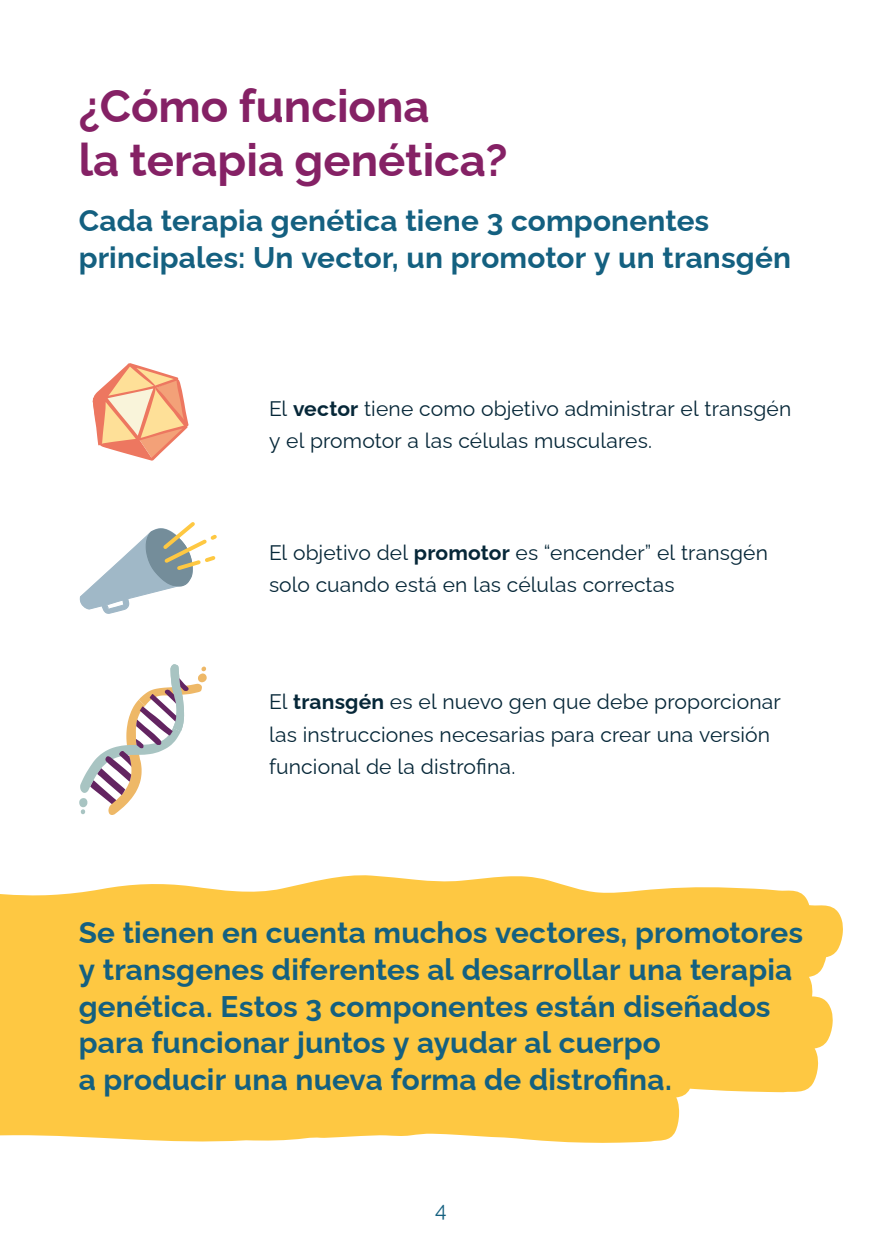
<style>
.page{position:relative;width:882px;height:1260px;background:#fff}
.page>*{position:absolute;margin:0;border:0;box-sizing:border-box;transform-origin:0 0}
.t1{font:700 45.5px/54.6px "Raleway";color:#852165}
.t2{font:700 29.75px/36.8px "Raleway";letter-spacing:.005em;color:#146080}
.t3{font:21px/32.4px "Raleway";letter-spacing:.005em;color:#062738}
.t4{font:21px "Raleway";color:#146080}
.s1{font-weight:700}
</style>
<div class="page">
<svg style="left:93px;top:363px;width:96px;height:98px"></svg>
<svg style="left:79px;top:522px;width:138px;height:92px"></svg>
<svg style="left:79px;top:664px;width:128px;height:151px"></svg>
<svg style="left:0;top:875px;width:843px;height:268px;background:#fece57"></svg>
<h1 class="t1" style="left:79px;top:73px;width:430px">¿Cómo funciona<br>la terapia genética?</h1>
<p class="t2" style="left:79px;top:199px;width:714px">Cada terapia genética tiene 3 componentes principales: Un vector, un promotor y un transgén</p>
<p class="t3" style="left:269px;top:390px;width:524px">El <span class="s1">vector</span> tiene como objetivo administrar el transgén y el promotor a las células musculares.</p>
<p class="t3" style="left:269px;top:534px;width:500px">El objetivo del <span class="s1">promotor</span> es “encender” el transgén solo cuando está en las células correctas</p>
<p class="t3" style="left:269px;top:683px;width:513px">El <span class="s1">transgén</span> es el nuevo gen que debe proporcionar las instrucciones necesarias para crear una versión funcional de la distrofina.</p>
<p class="t2" style="left:79px;top:911px;width:726px">Se tienen en cuenta muchos vectores, promotores y transgenes diferentes al desarrollar una terapia genética. Estos 3 componentes están diseñados para funcionar juntos y ayudar al cuerpo<br>a producir una nueva forma de distrofina.</p>
<p class="t4" style="left:435px;top:1193px;width:13px">4</p>
</div>
